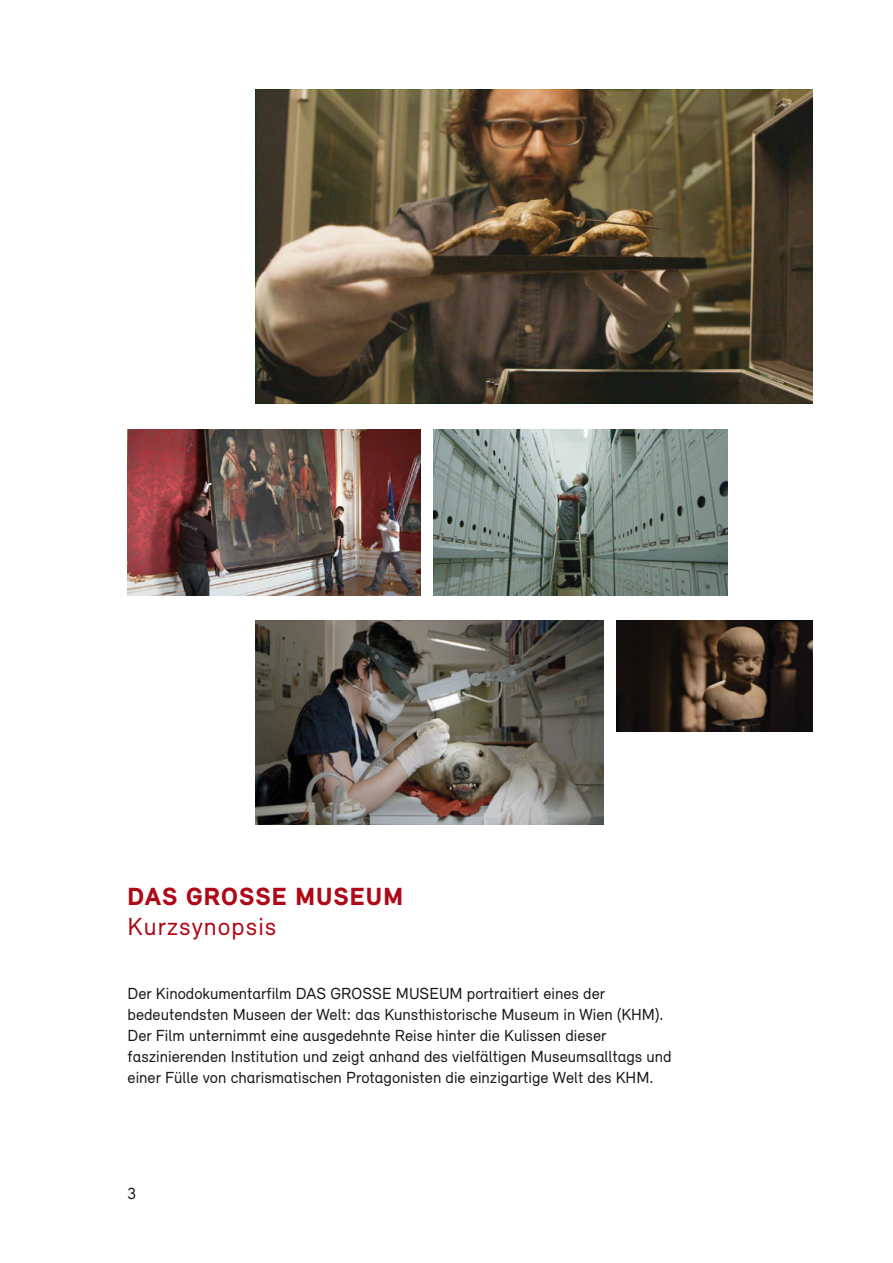
<style>
.page{position:relative;width:893px;height:1263px;background:#fff}
.page>*{position:absolute;margin:0;border:0;box-sizing:border-box;transform-origin:0 0}
.t1{font:900 25.5px "Relevant";letter-spacing:.04em;color:#af0917}
.t2{font:25.5px "Relevant";letter-spacing:.04em;color:#af0917}
.t3{font:16.5px/21px "Relevant";color:#1a171c}
</style>
<div class="page">
<img style="left:128px;top:429px;width:293px;height:166px">
<img style="left:617px;top:621px;width:195px;height:110px">
<img style="left:255px;top:89px;width:557px;height:314px">
<img style="left:255px;top:621px;width:349px;height:204px">
<img style="left:434px;top:429px;width:293px;height:166px">
<h1 class="t1" style="left:128px;top:880px;width:277px">DAS GROSSE MUSEUM</h1>
<h1 class="t2" style="left:128px;top:910px;width:150px">Kurzsynopsis</h1>
<p class="t3" style="left:128px;top:983px;width:546px">Der Kinodokumentarfilm DAS GROSSE MUSEUM portraitiert eines der bedeutendsten Museen der Welt: das Kunsthistorische Museum in Wien (KHM).<br>Der Film unternimmt eine ausgedehnte Reise hinter die Kulissen dieser faszinierenden Institution und zeigt anhand des vielfältigen Museumsalltags und einer Fülle von charismatischen Protagonisten die einzigartige Welt des KHM.</p>
<p class="t3" style="left:128px;top:1182px;width:10px">3</p>
</div>
